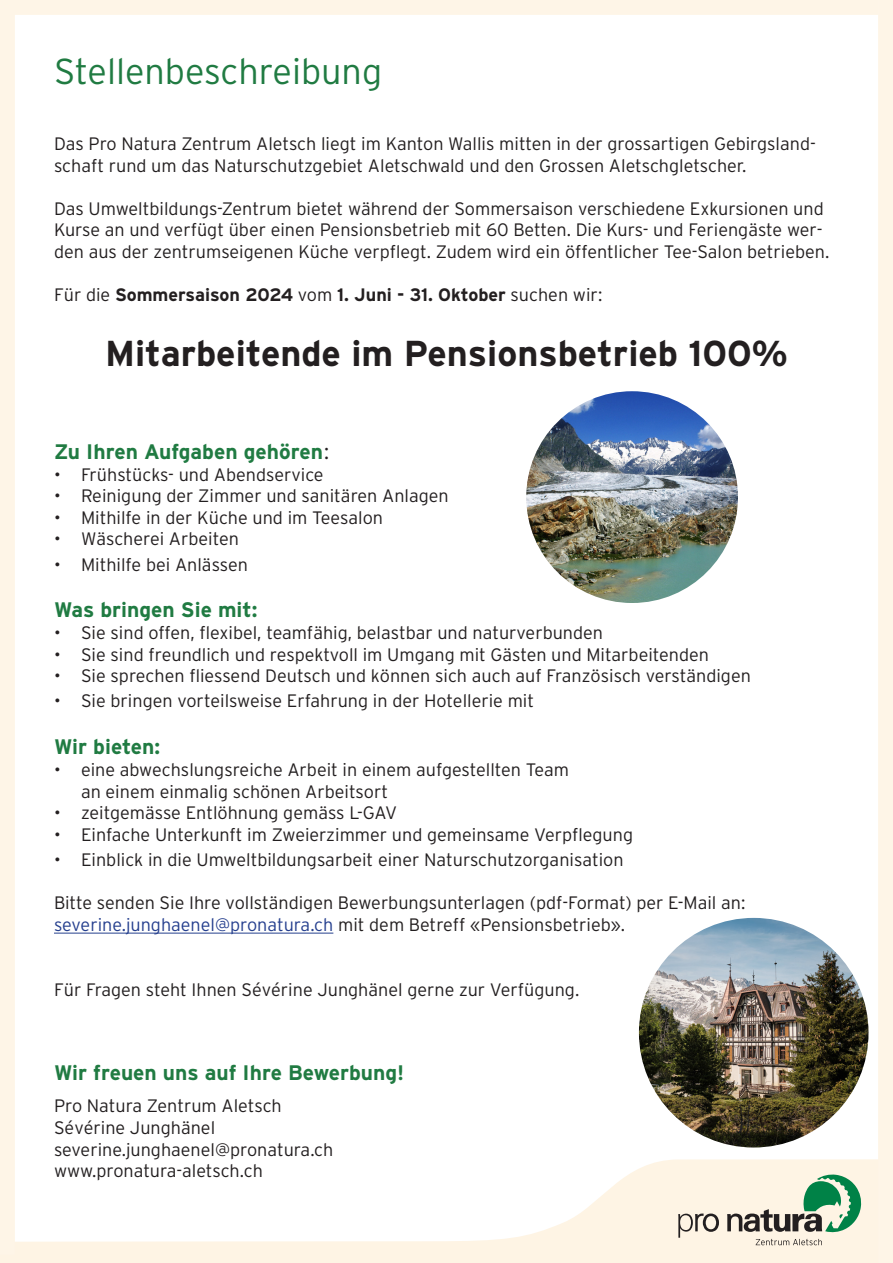
<style>
.page{position:relative;width:893px;height:1263px;background:#fff}
.page>*{position:absolute;margin:0;border:0;box-sizing:border-box;transform-origin:0 0}
.t1{font:700 36px "Interstate";color:#231f20}
.t2{font:300 36px "Interstate";color:#207b42}
.t3{font:700 21px "Interstate";color:#207b42}
.t4{font:300 18px/21.6px "Interstate";color:#231f20}
.t5{font:700 18px "Interstate";color:#231f20}
.s1{font-weight:300}
.s2{font-weight:300;color:#231f20}
.s3{color:#253f8e}
</style>
<div class="page">
<svg style="left:0;top:1159px;width:878px;height:104px"></svg>
<svg style="left:756px;top:1239px;width:66px;height:6px"></svg>
<svg style="left:678px;top:1213px;width:41px;height:25px"></svg>
<svg style="left:727px;top:1174px;width:134px;height:59px;background:#adc0aa"></svg>
<hr style="left:54px;top:933px;width:279px;height:1px;background:#253f8e">
<img style="left:639px;top:918px;width:229px;height:229px;border-radius:115px">
<img style="left:526px;top:391px;width:212px;height:212px;border-radius:106px">
<div style="left:0;top:15px;width:15px;height:1240px;background:#fef5e7"></div>
<div style="left:878px;top:0;width:15px;height:1263px;background:#fef5e7"></div>
<div style="left:1px;top:1px;width:876px;height:13px;background:#fef5e7"></div>
<div style="left:0;top:0;width:878px;height:15px;border:2px solid #fef5e7"></div>
<h1 class="t2" style="left:54px;top:49px;width:330px">Stellenbeschreibung</h1>
<p class="t4" style="left:54px;top:133px;width:763px">Das Pro Natura Zentrum Aletsch liegt im Kanton Wallis mitten in der grossartigen Gebirgsland&shy;schaft rund um das Naturschutzgebiet Aletschwald und den Grossen Aletschgletscher.</p>
<p class="t4" style="left:54px;top:197px;width:777px">Das Umweltbildungs-Zentrum bietet während der Sommersaison verschiedene Exkursionen und<br>Kurse an und verfügt über einen Pensionsbetrieb mit 60 Betten. Die Kurs- und Feriengäste wer&shy;den aus der zentrumseigenen Küche verpflegt. Zudem wird ein öffentlicher Tee-Salon betrieben.</p>
<p class="t5" style="left:54px;top:284px;width:550px"><span class="s1">Für die</span> Sommersaison 2024 <span class="s1">vom</span> 1. Juni - 31. Oktober <span class="s1">suchen wir:</span></p>
<h1 class="t1" style="left:105px;top:331px;width:684px">Mitarbeitende im Pensionsbetrieb 100%</h1>
<p class="t3" style="left:54px;top:439px;width:277px">Zu Ihren Aufgaben gehören<span class="s2">:</span></p>
<p class="t4" style="left:54px;top:463px;width:271px">• Frühstücks- und Abendservice</p>
<p class="t4" style="left:54px;top:485px;width:396px">• Reinigung der Zimmer und sanitären Anlagen</p>
<p class="t4" style="left:54px;top:507px;width:331px">• Mithilfe in der Küche und im Teesalon</p>
<p class="t4" style="left:54px;top:528px;width:187px">• Wäscherei Arbeiten</p>
<p class="t4" style="left:54px;top:553px;width:196px">• Mithilfe bei Anlässen</p>
<p class="t3" style="left:54px;top:597px;width:205px">Was bringen Sie mit:</p>
<p class="t4" style="left:54px;top:622px;width:551px">• Sie sind offen, flexibel, teamfähig, belastbar und naturverbunden</p>
<p class="t4" style="left:54px;top:643px;width:657px">• Sie sind freundlich und respektvoll im Umgang mit Gästen und Mitarbeitenden</p>
<p class="t4" style="left:54px;top:665px;width:698px">• Sie sprechen fliessend Deutsch und können sich auch auf Französisch verständigen</p>
<p class="t4" style="left:54px;top:690px;width:482px">• Sie bringen vorteilsweise Erfahrung in der Hotellerie mit</p>
<p class="t3" style="left:54px;top:734px;width:108px">Wir bieten:</p>
<p class="t4" style="left:81px;top:759px;width:490px;text-indent:-27px">• eine abwechslungsreiche Arbeit in einem aufgestellten Team an einem einmalig schönen Arbeitsort</p>
<p class="t4" style="left:54px;top:802px;width:345px">• zeitgemässe Entlöhnung gemäss L-GAV</p>
<p class="t4" style="left:54px;top:823px;width:581px">• Einfache Unterkunft im Zweierzimmer und gemeinsame Verpflegung</p>
<p class="t4" style="left:54px;top:849px;width:571px">• Einblick in die Umweltbildungsarbeit einer Naturschutzorganisation</p>
<p class="t4" style="left:54px;top:892px;width:693px">Bitte senden Sie Ihre vollständigen Bewerbungsunterlagen (pdf-Format) per E-Mail an: <span class="s3">severine.junghaenel@pronatura.ch</span> mit dem Betreff «Pensionsbetrieb».</p>
<p class="t4" style="left:54px;top:978px;width:527px">Für Fragen steht Ihnen Sévérine Junghänel gerne zur Verfügung.</p>
<p class="t3" style="left:54px;top:1060px;width:352px">Wir freuen uns auf Ihre Bewerbung!</p>
<p class="t4" style="left:54px;top:1095px;width:281px">Pro Natura Zentrum Aletsch<br>Sévérine Junghänel severine.junghaenel@pronatura.ch www.pronatura-aletsch.ch</p>
</div>
